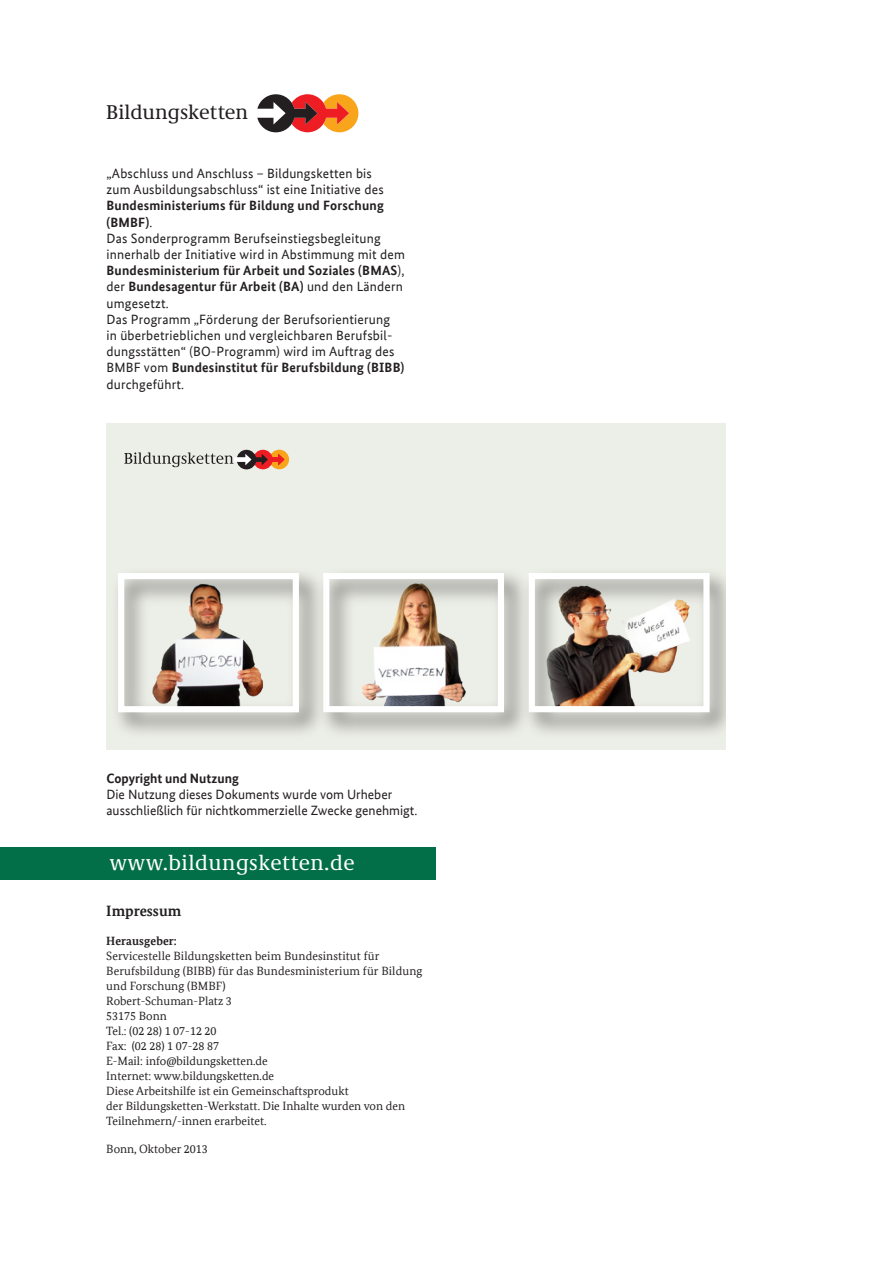
<style>
.page{position:relative;width:893px;height:1263px;background:#fff}
.page>*{position:absolute;margin:0;border:0;box-sizing:border-box;transform-origin:0 0}
.t1{font:21.75px "Neue Demos";letter-spacing:.02em;color:#fff}
.t2{font:20.7px "Neue Demos";color:#231f20}
.t3{font:700 15px "Bundes Serif Office";color:#231f20}
.t4{font:13.5px/16.2px "Bundes Sans Office";letter-spacing:.015em;color:#231f20}
.t5{font:700 13.5px "Bundes Sans Office";color:#231f20}
.t6{font:12px/15px "Bundes Serif Office";color:#231f20}
.t7{font:700 12px "Bundes Serif Office";letter-spacing:.01em;color:#231f20}
.s1{font-weight:700}
</style>
<div class="page">
<div style="left:106px;top:423px;width:620px;height:327px;background:#ecefe7"></div>
<div style="left:269px;top:450px;width:20px;height:19px;background:#f9a51b;border-radius:50%"></div>
<svg style="left:124px;top:450px;width:160px;height:19px"></svg>
<img style="left:537px;top:574px;width:189px;height:159px">
<div style="left:529px;top:573px;width:181px;height:139px;border:6px solid #fff"></div>
<img style="left:332px;top:573px;width:205px;height:160px">
<div style="left:323px;top:573px;width:181px;height:139px;border:6px solid #fff"></div>
<img style="left:117px;top:573px;width:215px;height:160px">
<div style="left:118px;top:573px;width:181px;height:139px;border:6px solid #fff"></div>
<svg style="left:257px;top:94px;width:101px;height:38px"></svg>
<div style="left:0;top:847px;width:436px;height:33px;background:#026f48"></div>
<h2 class="t2" style="left:106px;top:100px;width:143px">Bildungsketten</h2>
<p class="t4" style="left:106px;top:165px;width:279px">„Abschluss und Anschluss – Bildungsketten bis zum Ausbildungsabschluss“ ist eine Initiative des</p>
<p class="t4" style="left:106px;top:198px;width:300px"><span class="s1">Bundesministeriums für Bildung und Forschung (BMBF)</span>.<br>Das Sonderprogramm Berufseinstiegsbegleitung innerhalb der Initiative wird in Abstimmung mit dem <span class="s1">Bundesministerium für Arbeit und Soziales (BMAS</span>), der <span class="s1">Bundesagentur für Arbeit (BA)</span> und den Ländern umgesetzt.<br>Das Programm „Förderung der Berufsorientierung<br>in überbetrieblichen und vergleichbaren Berufsbil&shy;dungsstätten“ (BO-Programm) wird im Auftrag des BMBF vom <span class="s1">Bundesinstitut für Berufsbildung (BIBB) </span>durchgeführt.</p>
<p class="t5" style="left:106px;top:770px;width:134px">Copyright und Nutzung</p>
<p class="t4" style="left:106px;top:786px;width:312px">Die Nutzung dieses Dokuments wurde vom Urheber ausschließlich für nichtkommerzielle Zwecke genehmigt.</p>
<h1 class="t1" style="left:110px;top:849px;width:246px">www.bildungsketten.de</h1>
<p class="t3" style="left:106px;top:902px;width:77px">Impressum</p>
<p class="t7" style="left:106px;top:934px;width:72px">Herausgeber:</p>
<p class="t6" style="left:106px;top:948px;width:318px">Servicestelle Bildungsketten beim Bundesinstitut für Berufsbildung (BIBB) für das Bundesministerium für Bildung und Forschung (BMBF)<br>Robert-Schuman-Platz 3<br>53175 Bonn<br>Tel.: (02 28) 1 07-12 20<br>Fax: (02 28) 1 07-28 87<br>E-Mail: info@bildungsketten.de<br>Internet: www.bildungsketten.de<br>Diese Arbeitshilfe ist ein Gemeinschaftsprodukt<br>der Bildungsketten-Werkstatt. Die Inhalte wurden von den Teilnehmern/-innen erarbeitet.</p>
<p class="t6" style="left:106px;top:1142px;width:103px">Bonn, Oktober 2013</p>
</div>
